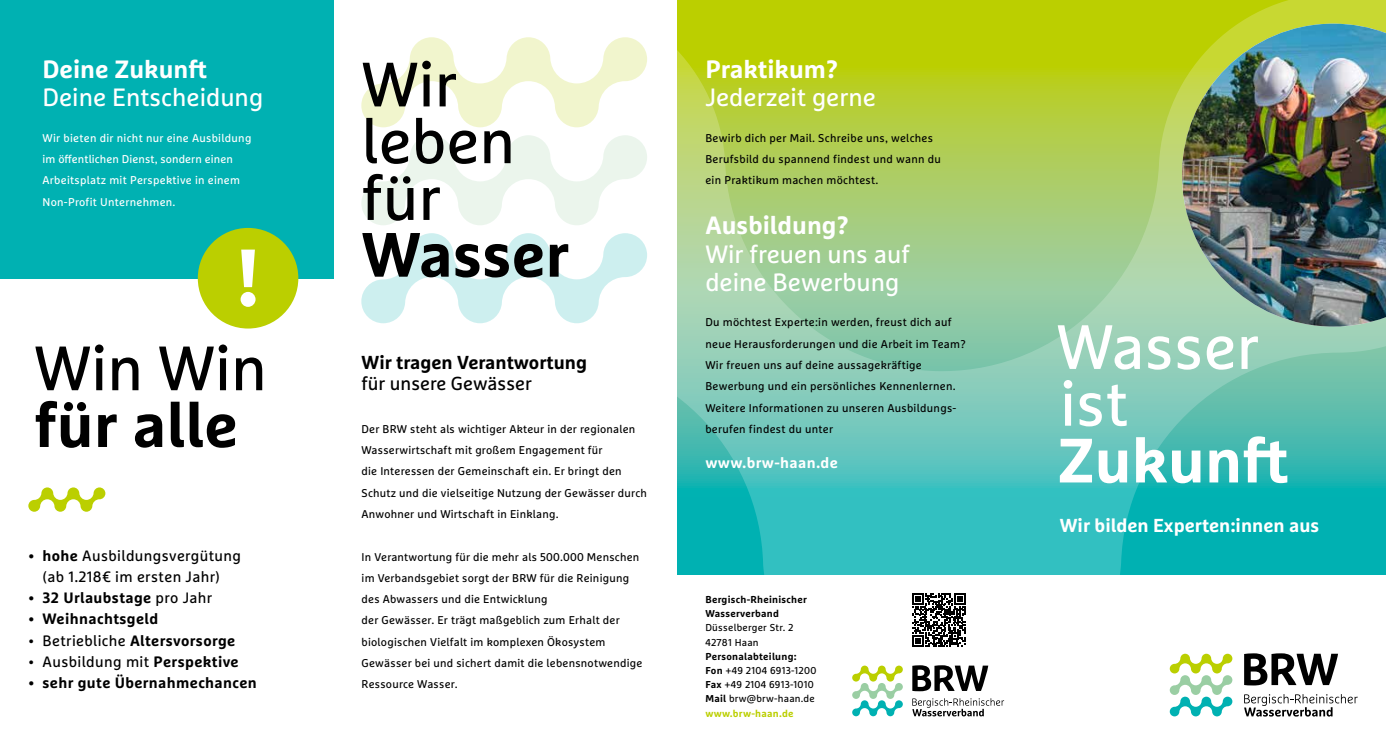
<style>
.page{position:relative;width:1386px;height:745px;background:#fff}
.page>*{position:absolute;margin:0;border:0;box-sizing:border-box;transform-origin:0 0}
.t1{font:62.5px/56.8px "Marselis Pro";color:#000}
.t2{font:700 62.5px "Marselis Pro";color:#000}
.t3{font:62.5px/56.8px "Marselis Pro";color:#fff}
.t4{font:700 62.5px "Marselis Pro";color:#fff}
.t5{font:25px/28.4px "Marselis Pro";color:#fff}
.t6{font:700 25px "Marselis Pro";color:#fff}
.t7{font:700 18.75px "Marselis Pro";color:#fff}
.t8{font:700 18.75px "Marselis Pro";color:#000}
.t9{font:18.75px "Marselis Pro";color:#000}
.t10{font:700 15px "Marselis Pro";letter-spacing:.025em;color:#000}
.t11{font:15px/21.2px "Marselis Pro";letter-spacing:.025em;color:#000;text-align:center}
.t12{font:700 15px "Marselis Pro";letter-spacing:.025em;color:#fff}
.t13{font:11.25px/21.2px "Marselis Pro";letter-spacing:.02em;color:#000}
.t14{font:11.25px/21.2px "Marselis Pro";letter-spacing:.025em;color:#fff}
.t15{font:10px/14.1px "Marselis Pro";letter-spacing:.025em;color:#000}
.t16{font:700 10px/14.1px "Marselis Pro";letter-spacing:.025em;color:#000}
.s1{font-weight:700}
.s2{font-weight:400}
.s3{font-weight:700;color:#bbcf00}
</style>
<div class="page">
<svg style="left:361px;top:37px;width:286px;height:90px"></svg>
<svg style="left:361px;top:135px;width:286px;height:90px"></svg>
<svg style="left:361px;top:233px;width:286px;height:90px"></svg>
<div style="left:0;top:0;width:333px;height:278px;background:#00b1b2"></div>
<svg style="left:677px;top:0;width:708px;height:574px;background:#80c888"></svg>
<svg style="left:1169px;top:653px;width:63px;height:63px"></svg>
<svg style="left:1244px;top:694px;width:113px;height:22px"></svg>
<svg style="left:1244px;top:653px;width:94px;height:32px"></svg>
<svg style="left:852px;top:665px;width:50px;height:50px"></svg>
<svg style="left:912px;top:698px;width:92px;height:18px"></svg>
<svg style="left:912px;top:665px;width:76px;height:25px"></svg>
<div style="left:198px;top:228px;width:100px;height:100px;background:#bbcf00;border-radius:50%"></div>
<svg style="left:240px;top:249px;width:15px;height:58px"></svg>
<svg style="left:28px;top:487px;width:77px;height:24px"></svg>
<img style="left:1181px;top:24px;width:204px;height:302px">
<svg style="left:912px;top:593px;width:53px;height:53px"></svg>
<h2 class="t6" style="left:43px;top:54px;width:166px">Deine Zukunft</h2>
<h2 class="t5" style="left:43px;top:83px;width:222px">Deine Entscheidung</h2>
<p class="t14" style="left:43px;top:127px;width:210px">Wir bieten dir nicht nur eine Ausbildung im öffentlichen Dienst, sondern einen Arbeitsplatz mit Perspektive in einem Non-Profit Unternehmen.</p>
<h1 class="t1" style="left:34px;top:338px;width:234px">Win Win</h1>
<h1 class="t2" style="left:34px;top:386px;width:205px">für alle</h1>
<h3 class="t11" style="left:28px;top:544px;width:214px"><span class="s1">• hohe</span> Ausbildungsvergütung (ab 1.218€ im ersten Jahr)</h3>
<h3 class="t10" style="left:28px;top:588px;width:185px">• 32 Urlaubstage <span class="s2">pro Jahr</span></h3>
<h3 class="t10" style="left:28px;top:609px;width:131px">• Weihnachtsgeld</h3>
<h3 class="t10" style="left:28px;top:630px;width:208px"><span class="s2">• Betriebliche</span> Altersvorsorge</h3>
<h3 class="t11" style="left:28px;top:650px;width:212px">• Ausbildung mit <span class="s1">Perspektive</span></h3>
<h3 class="t10" style="left:28px;top:673px;width:230px">• sehr gute Übernahmechancen</h3>
<h1 class="t1" style="left:361px;top:55px;width:155px">Wir leben für</h1>
<h1 class="t2" style="left:361px;top:215px;width:209px">Wasser</h1>
<h3 class="t8" style="left:361px;top:350px;width:227px">Wir tragen Verantwortung</h3>
<h3 class="t9" style="left:361px;top:372px;width:172px">für unsere Gewässer</h3>
<p class="t13" style="left:361px;top:418px;width:287px">Der BRW steht als wichtiger Akteur in der regionalen Wasserwirtschaft mit großem Engagement für<br>die Interessen der Gemeinschaft ein. Er bringt den Schutz und die vielseitige Nutzung der Gewässer durch Anwohner und Wirtschaft in Einklang.</p>
<p class="t13" style="left:361px;top:545px;width:282px">In Verantwortung für die mehr als 500.000 Menschen im Verbandsgebiet sorgt der BRW für die Reinigung des Abwassers und die Entwicklung<br>der Gewässer. Er trägt maßgeblich zum Erhalt der biologischen Vielfalt im komplexen Ökosystem Gewässer bei und sichert damit die lebensnotwendige Ressource Wasser.</p>
<h2 class="t6" style="left:705px;top:54px;width:134px">Praktikum?</h2>
<h2 class="t5" style="left:705px;top:83px;width:172px">Jederzeit gerne</h2>
<p class="t13" style="left:705px;top:127px;width:237px">Bewirb dich per Mail. Schreibe uns, welches<br>Berufsbild du spannend findest und wann du ein Praktikum machen möchtest.</p>
<h2 class="t6" style="left:705px;top:209px;width:145px">Ausbildung?</h2>
<h2 class="t5" style="left:705px;top:239px;width:206px">Wir freuen uns auf deine Bewerbung</h2>
<p class="t13" style="left:705px;top:311px;width:262px">Du möchtest Experte:in werden, freust dich auf neue Herausforderungen und die Arbeit im Team?<br>Wir freuen uns auf deine aussagekräftige Bewerbung und ein persönliches Kennenlernen.<br>Weitere Informationen zu unseren Ausbildungs&shy;berufen findest du unter</p>
<h3 class="t12" style="left:705px;top:453px;width:134px">www.brw-haan.de</h3>
<p class="t16" style="left:705px;top:592px;width:103px">Bergisch-Rheinischer<br>Wasserverband</p>
<p class="t15" style="left:705px;top:620px;width:90px">Düsselberger Str. 2<br>42781 Haan</p>
<p class="t15" style="left:705px;top:648px;width:112px"><span class="s1">Personalabteilung:<br>Fon</span> +49 2104 6913-1200<br><span class="s1">Fax</span> +49 2104 6913-1010<br><span class="s1">Mail</span> brw@brw-haan.de <span class="s3">www.brw-haan.de</span></p>
<h1 class="t3" style="left:1056px;top:317px;width:204px">Wasser ist</h1>
<h1 class="t4" style="left:1057px;top:421px;width:233px">Zukunft</h1>
<h3 class="t7" style="left:1059px;top:513px;width:261px">Wir bilden Experten:innen aus</h3>
</div>
